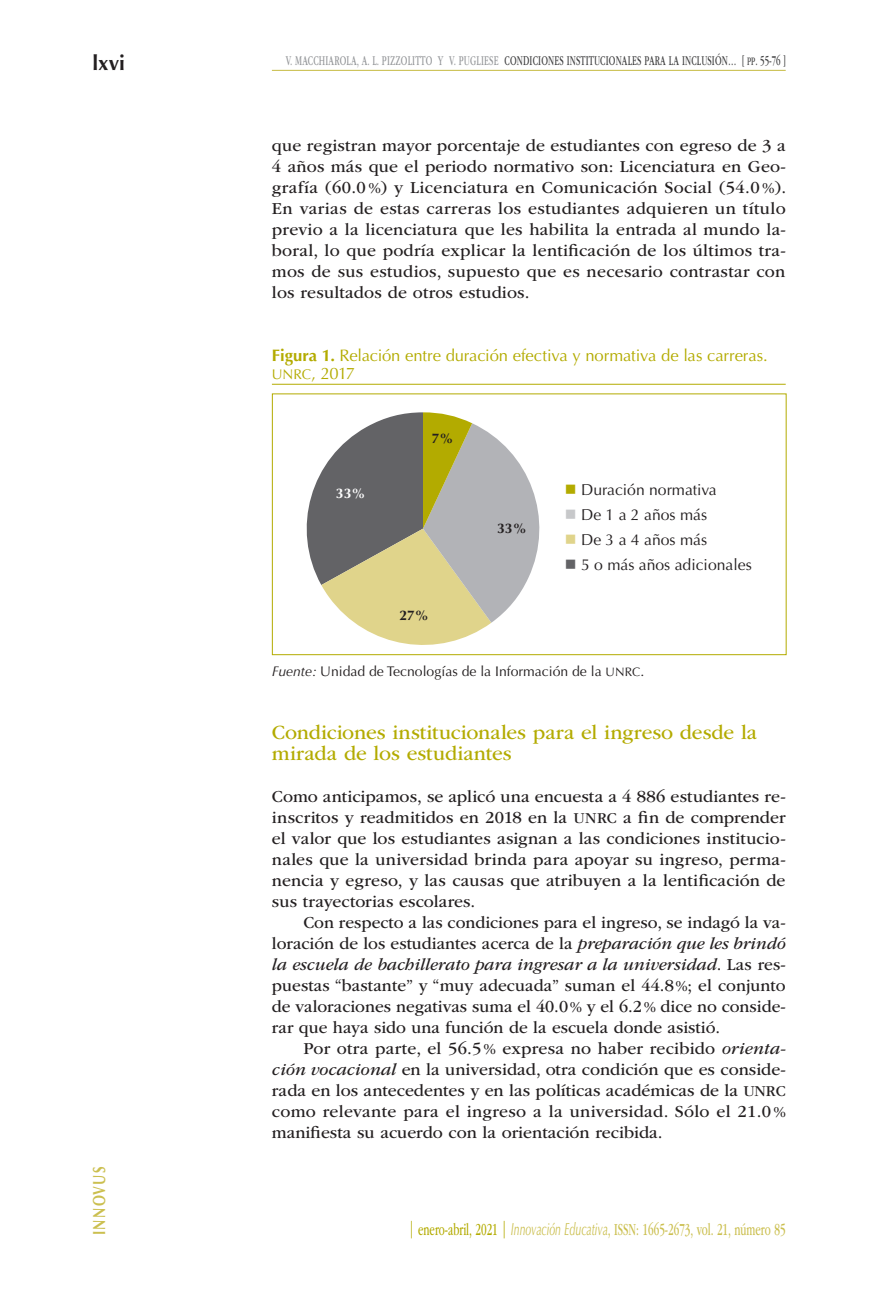
<style>
.page{position:relative;width:893px;height:1290px;background:#fff}
.page>*{position:absolute;margin:0;border:0;box-sizing:border-box;transform-origin:0 0}
._02A_Subtitulo{font:21px/21px "ITC Garamond Std";color:#b3ab00}
.t1{font:700 21px "Optima LT Std";color:#231f20}
._03B_Cuerpo_SinSangr{font:17.5px/21px "ITC Garamond Std";color:#231f20;text-align:justify}
.t2{font:17.5px "ITC Garamond Std";color:#cbbf4f;scale:.6 1}
.t3{font:700 17.5px "Optima LT Std";letter-spacing:.1em;color:#cbbf4f;scale:.75 1}
._06A_Figura{font:16.62px/17.5px "Optima LT Std";letter-spacing:-.01em;color:#b3ab00}
.t4{font:15.75px "Optima LT Std";color:#231f20}
.t5{font:14px "ITC Garamond Std";letter-spacing:.02em;color:#3e3e3f;scale:.6 1}
._06G_Tabla_FUENTES{font:14px "Optima LT Std";color:#231f20}
.t6{font:700 14px "Optima LT Std";color:#231f20}
.t7{font:700 14px "Optima LT Std";color:#fff}
.s1{color:#939598}
.s2{font-family:"ITC Garamond Std Bk SC850";font-size:11.9px}
.s3{font-size:15.75px}
.s4{font-weight:700}
.s5{font-size:14px}
.s6{color:#b3ab00}
.s7{color:#c7c8ca}
.s8{color:#e0d48b}
.s9{color:#636366}
.s10{font-style:italic}
.s11{font-size:12.25px}
.s12{font-family:"Optima LT Std";font-style:italic}
</style>
<div class="page">
<hr style="left:272px;top:70px;width:514px;height:1px;background:#c6bb42">
<hr style="left:272px;top:384px;width:514px;height:1px;background:#b3ab00">
<svg style="left:307px;top:412px;width:233px;height:233px"></svg>
<div style="left:272px;top:393px;width:515px;height:262px;border:1px solid #b3ab00"></div>
<p class="t1" style="left:92px;top:50px;width:34px">lxvi</p>
<p class="t3" style="left:89px;top:1235px;width:93px;rotate:-90deg">INNOVUS</p>
<p class="t5" style="left:286px;top:53px;width:835px"><span class="s1">V. MACCHIAROLA, A. L. PIZZOLITTO Y V. PUGLIESE</span> CONDICIONES INSTITUCIONALES PARA LA INCLUSIÓN… [ <span class="s2">pp</span>. 55-76 ]</p>
<p class="_03B_Cuerpo_SinSangr" style="left:272px;top:135px;width:516px">que registran mayor porcentaje de estudiantes con egreso de 3 a 4 años más que el periodo normativo son: Licenciatura en Geo&shy;grafía (60.0 <span class="s3">%</span>) y Licenciatura en Comunicación Social (54.0 <span class="s3">%</span>).<br>En varias de estas carreras los estudiantes adquieren un título previo a la licenciatura que les habilita la entrada al mundo la&shy;boral, lo que podría explicar la lentificación de los últimos tra&shy;mos de sus estudios, supuesto que es necesario contrastar con los resultados de otros estudios.</p>
<p class="_06A_Figura" style="left:272px;top:347px;width:497px"><span class="s4">Figura 1.</span> Relación entre duración efectiva y normativa de las carreras.<br><span class="s5">UNRC</span>, 2017</p>
<p class="t7" style="left:336px;top:485px;width:31px">33%</p>
<p class="t6" style="left:432px;top:430px;width:23px">7%</p>
<p class="t6" style="left:399px;top:607px;width:31px">27%</p>
<p class="t6" style="left:497px;top:520px;width:31px">33%</p>
<p class="t4" style="left:565px;top:480px;width:153px"><span class="s6">■</span> Duración normativa</p>
<p class="t4" style="left:565px;top:505px;width:144px"><span class="s7">■</span> De 1 a 2 años más</p>
<p class="t4" style="left:565px;top:530px;width:144px"><span class="s8">■</span> De 3 a 4 años más</p>
<p class="t4" style="left:565px;top:556px;width:188px"><span class="s9">■</span> 5 o más años adicionales</p>
<p class="_06G_Tabla_FUENTES" style="left:272px;top:663px;width:374px"><span class="s10">Fuente:</span> Unidad de Tecnologías de la Información de la <span class="s11">UNRC</span>.</p>
<p class="_02A_Subtitulo" style="left:272px;top:722px;width:487px">Condiciones institucionales para el ingreso desde la mirada de los estudiantes</p>
<p class="_03B_Cuerpo_SinSangr" style="left:272px;top:786px;width:515px">Como anticipamos, se aplicó una encuesta a 4 886 estudiantes re&shy;inscritos y readmitidos en 2018 en la <span class="s3">UNRC</span> a fin de comprender el valor que los estudiantes asignan a las condiciones institucio&shy;nales que la universidad brinda para apoyar su ingreso, perma&shy;nencia y egreso, y las causas que atribuyen a la lentificación de sus trayectorias escolares.</p>
<p class="_03B_Cuerpo_SinSangr" style="left:272px;top:912px;width:515px;text-indent:32px">Con respecto a las condiciones para el ingreso, se indagó la va&shy;loración de los estudiantes acerca de la <span class="s10">preparación que les brindó la escuela de bachillerato para ingresar a la universidad</span>. Las res&shy;puestas “bastante” y “muy adecuada” suman el 44.8<span class="s3">%</span>; el conjunto de valoraciones negativas suma el 40.0<span class="s3">%</span> y el 6.2<span class="s3">%</span> dice no conside&shy;rar que haya sido una función de la escuela donde asistió.</p>
<p class="_03B_Cuerpo_SinSangr" style="left:272px;top:1038px;width:515px;text-indent:32px">Por otra parte, el 56.5<span class="s3">%</span> expresa no haber recibido <span class="s10">orienta&shy;ción vocacional</span> en la universidad, otra condición que es conside&shy;rada en los antecedentes y en las políticas académicas de la <span class="s3">UNRC </span>como relevante para el ingreso a la universidad. Sólo el 21.0 <span class="s3">% </span>manifiesta su acuerdo con la orientación recibida.</p>
<p class="t2" style="left:409px;top:1220px;width:630px"><span class="s6">| enero-abril, 2021 |</span> <span class="s12">Innovación Educativa</span>, ISSN: 1665-2673, vol. 21, número 85</p>
</div>
